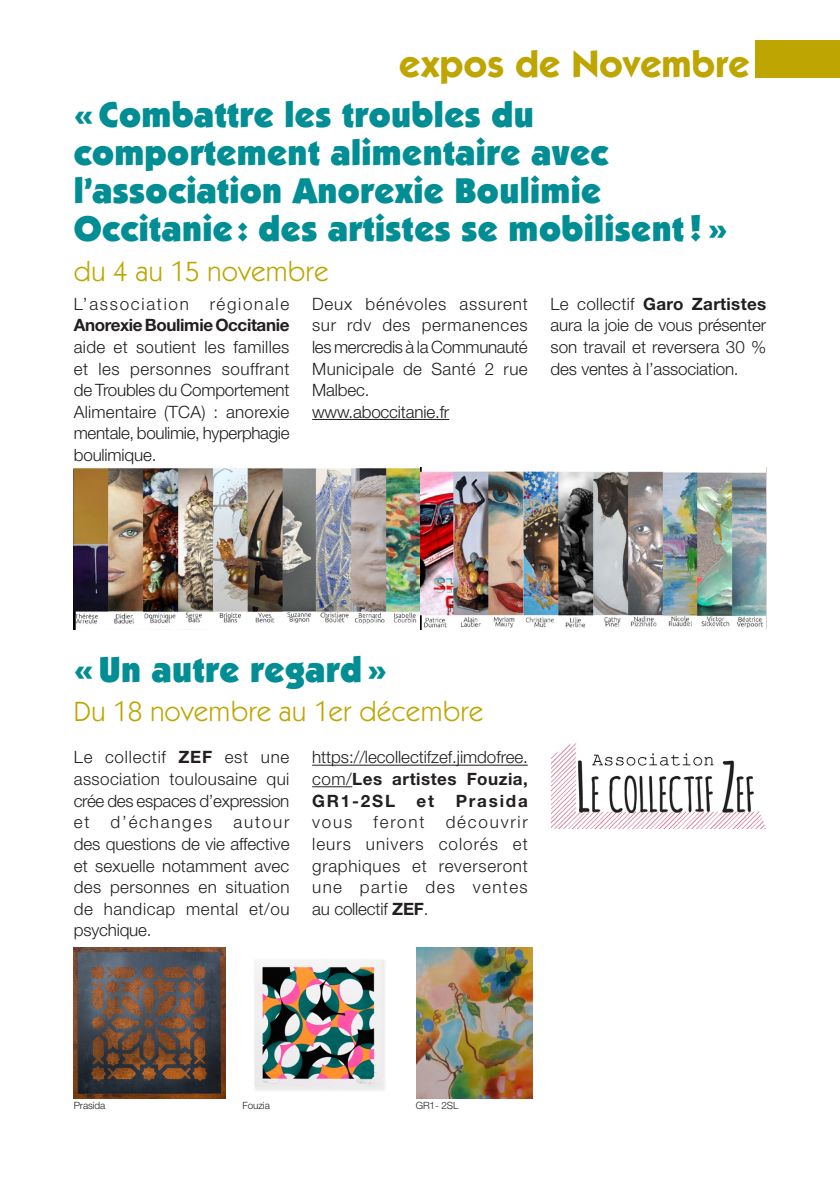
<style>
.page{position:relative;width:840px;height:1191px;background:#fff}
.page>*{position:absolute;margin:0;border:0;box-sizing:border-box;transform-origin:0 0}
.t1{font:700 38px "ITC Kabel Std";letter-spacing:.01em;color:#bea502}
.titre{font:900 36px/38px "ITC Kabel Std";letter-spacing:.01em;color:#008e94}
.date_et_sous_titre{font:28px "ITC Kabel Std";letter-spacing:.02em;color:#bea502}
.txt_courant{font:300 17px/21.6px "Helvetica Neue LT Std";letter-spacing:-.005em;color:#231f20;text-align:justify}
.txt_courant-2{font:700 17px "Helvetica Neue LT Std";letter-spacing:.105em;color:#231f20}
.txt_courant-3{font:300 10px "Helvetica Neue LT Std";letter-spacing:-.01em;color:#231f20}
.s1{font-weight:700}
</style>
<div class="page">
<hr style="left:312px;top:419px;width:137px;height:1px;background:#231f20">
<hr style="left:312px;top:764px;width:215px;height:1px;background:#231f20">
<hr style="left:312px;top:786px;width:40px;height:1px;background:#231f20">
<img style="left:74px;top:468px;width:346px;height:161px">
<div style="left:755px;top:40px;width:84px;height:37px;background:#bea502"></div>
<img style="left:420px;top:468px;width:345px;height:161px">
<img style="left:551px;top:743px;width:213px;height:85px">
<img style="left:74px;top:947px;width:151px;height:151px">
<img style="left:254px;top:960px;width:131px;height:130px">
<img style="left:416px;top:947px;width:116px;height:151px">
<p class="t1" style="left:399px;top:41px;width:352px">expos de Novembre</p>
<p class="titre" style="left:74px;top:95px;width:655px">«Combattre les troubles du comportement alimentaire avec l’association Anorexie Boulimie Occitanie: des artistes se mobilisent!»</p>
<p class="date_et_sous_titre" style="left:74px;top:255px;width:256px">du 4 au 15 novembre</p>
<p class="txt_courant" style="left:74px;top:292px;width:217px">L’association régionale <span class="s1">Anorexie Boulimie Occitanie </span>aide et soutient les familles et les personnes souffrant de Troubles du Comportement Alimentaire (TCA) : anorexie mentale, boulimie, hyperphagie boulimique.</p>
<p class="txt_courant" style="left:312px;top:292px;width:217px">Deux bénévoles assurent sur rdv des permanences les mercredis à la Communauté Municipale de Santé 2 rue Malbec.</p>
<p class="txt_courant" style="left:312px;top:400px;width:138px">www.aboccitanie.fr</p>
<p class="txt_courant" style="left:550px;top:292px;width:217px">Le collectif <span class="s1">Garo Zartistes </span>aura la joie de vous présenter son travail et reversera 30 % des ventes à l’association.</p>
<p class="titre" style="left:74px;top:649px;width:315px">«Un autre regard»</p>
<p class="date_et_sous_titre" style="left:74px;top:695px;width:411px">Du 18 novembre au 1er décembre</p>
<p class="txt_courant" style="left:74px;top:746px;width:217px">Le collectif <span class="s1">ZEF</span> est une association toulousaine qui crée des espaces d’expression et d’échanges autour des questions de vie affective et sexuelle notamment avec des personnes en situation de handicap mental et/ou psychique.</p>
<p class="txt_courant" style="left:312px;top:746px;width:217px">https://lecollectifzef.jimdofree. com/<span class="s1">Les artistes Fouzia, GR1-2SL</span></p>
<p class="txt_courant-2" style="left:416px;top:790px;width:19px">et</p>
<p class="txt_courant-2" style="left:455px;top:790px;width:74px">Prasida</p>
<p class="txt_courant" style="left:312px;top:811px;width:217px;text-indent:133px">découvrir leurs univers colorés et graphiques et reverseront une partie des ventes au collectif <span class="s1">ZEF</span>.</p>
<p class="txt_courant" style="left:312px;top:811px;width:41px">vous</p>
<p class="txt_courant" style="left:373px;top:811px;width:52px">feront</p>
<p class="txt_courant-3" style="left:74px;top:1099px;width:33px">Prasida</p>
<p class="txt_courant-3" style="left:242px;top:1099px;width:29px">Fouzia</p>
<p class="txt_courant-3" style="left:415px;top:1099px;width:44px">GR1- 2SL</p>
</div>
